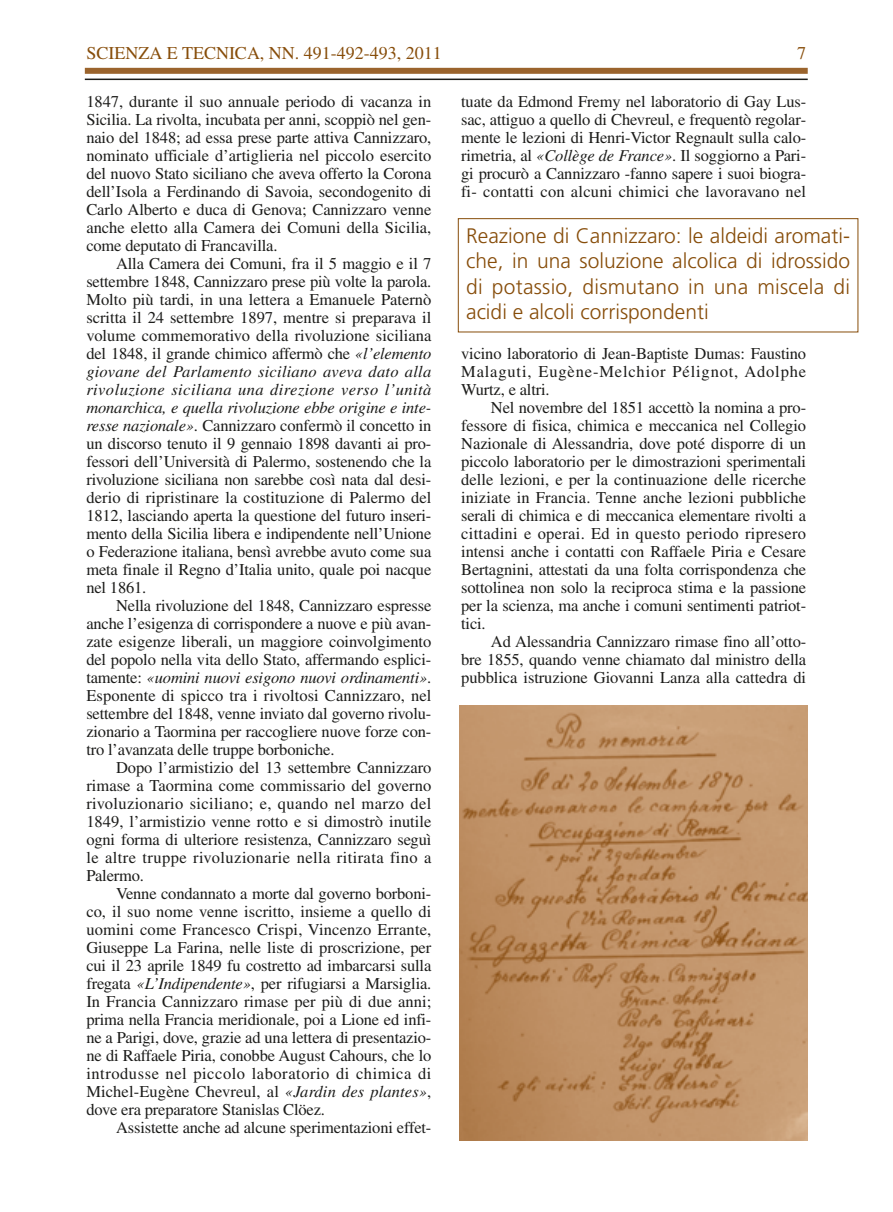
<style>
.page{position:relative;width:893px;height:1212px;background:#fff}
.page>*{position:absolute;margin:0;border:0;box-sizing:border-box;transform-origin:0 0}
.t1{font:300 21px/25.2px "Frutiger";color:#874d0a;text-align:justify}
.t2{font:18px "Times";color:#874d0a}
.t3{font:16.5px/18px "Times";letter-spacing:-.01em;color:#1c1c1a;text-align:justify}
.s1{font-style:italic}
</style>
<div class="page">
<div style="left:85px;top:68px;width:723px;height:6px;background:#9b642d"></div>
<hr style="left:85px;top:79px;width:723px;height:1px;background:#1c1c1a">
<div style="left:458px;top:218px;width:400px;height:114px;border:1px solid #874d0a"></div>
<img style="left:459px;top:706px;width:349px;height:435px">
<p class="t2" style="left:86px;top:46px;width:357px">SCIENZA E TECNICA, NN. 491-492-493, 2011</p>
<p class="t2" style="left:797px;top:46px;width:10px">7</p>
<p class="t3" style="left:86px;top:94px;width:347px">1847, durante il suo annuale periodo di vacanza in Sicilia. La rivolta, incubata per anni, scoppiò nel gen&shy;naio del 1848; ad essa prese parte attiva Cannizzaro, nominato ufficiale d’artiglieria nel piccolo esercito del nuovo Stato siciliano che aveva offerto la Corona dell’Isola a Ferdinando di Savoia, secondogenito di Carlo Alberto e duca di Genova; Cannizzaro venne anche eletto alla Camera dei Comuni della Sicilia, come deputato di Francavilla.</p>
<p class="t3" style="left:86px;top:256px;width:347px;text-indent:30px">Alla Camera dei Comuni, fra il 5 maggio e il 7 settembre 1848, Cannizzaro prese più volte la parola.<br>Molto più tardi, in una lettera a Emanuele Paternò scritta il 24 settembre 1897, mentre si preparava il volume commemorativo della rivoluzione siciliana del 1848, il grande chimico affermò che <span class="s1">«l’elemento giovane del Parlamento siciliano aveva dato alla rivoluzione siciliana una direzione verso l’unità monarchica, e quella rivoluzione ebbe origine e inte&shy;resse nazionale»</span>. Cannizzaro confermò il concetto in un discorso tenuto il 9 gennaio 1898 davanti ai pro&shy;fessori dell’Università di Palermo, sostenendo che la rivoluzione siciliana non sarebbe così nata dal desi&shy;derio di ripristinare la costituzione di Palermo del 1812, lasciando aperta la questione del futuro inseri&shy;mento della Sicilia libera e indipendente nell’Unione o Federazione italiana, bensì avrebbe avuto come sua meta finale il Regno d’Italia unito, quale poi nacque nel 1861.</p>
<p class="t3" style="left:86px;top:598px;width:347px;text-indent:30px">Nella rivoluzione del 1848, Cannizzaro espresse anche l’esigenza di corrispondere a nuove e più avan&shy;zate esigenze liberali, un maggiore coinvolgimento del popolo nella vita dello Stato, affermando esplici&shy;tamente: <span class="s1">«uomini nuovi esigono nuovi ordinamenti»</span>.<br>Esponente di spicco tra i rivoltosi Cannizzaro, nel settembre del 1848, venne inviato dal governo rivolu&shy;zionario a Taormina per raccogliere nuove forze con&shy;tro l’avanzata delle truppe borboniche.</p>
<p class="t3" style="left:86px;top:760px;width:347px;text-indent:30px">Dopo l’armistizio del 13 settembre Cannizzaro rimase a Taormina come commissario del governo rivoluzionario siciliano; e, quando nel marzo del 1849, l’armistizio venne rotto e si dimostrò inutile ogni forma di ulteriore resistenza, Cannizzaro seguì le altre truppe rivoluzionarie nella ritirata fino a Palermo.</p>
<p class="t3" style="left:86px;top:886px;width:347px;text-indent:30px">Venne condannato a morte dal governo borboni&shy;co, il suo nome venne iscritto, insieme a quello di uomini come Francesco Crispi, Vincenzo Errante, Giuseppe La Farina, nelle liste di proscrizione, per cui il 23 aprile 1849 fu costretto ad imbarcarsi sulla fregata <span class="s1">«L’Indipendente»</span>, per rifugiarsi a Marsiglia.<br>In Francia Cannizzaro rimase per più di due anni; prima nella Francia meridionale, poi a Lione ed infi&shy;ne a Parigi, dove, grazie ad una lettera di presentazio&shy;ne di Raffaele Piria, conobbe August Cahours, che lo introdusse nel piccolo laboratorio di chimica di Michel-Eugène Chevreul, al <span class="s1">«Jardin des plantes»</span>, dove era preparatore Stanislas Clöez.</p>
<p class="t3" style="left:116px;top:1120px;width:317px">Assistette anche ad alcune sperimentazioni effet-</p>
<p class="t3" style="left:461px;top:94px;width:347px">tuate da Edmond Fremy nel laboratorio di Gay Lus&shy;sac, attiguo a quello di Chevreul, e frequentò regolar&shy;mente le lezioni di Henri-Victor Regnault sulla calo&shy;rimetria, al <span class="s1">«Collège de France»</span>. Il soggiorno a Pari&shy;gi procurò a Cannizzaro -fanno sapere i suoi biogra&shy;fi- contatti con alcuni chimici che lavoravano nel</p>
<p class="t1" style="left:466px;top:225px;width:385px">Reazione di Cannizzaro: le aldeidi aromati&shy;che, in una soluzione alcolica di idrossido di potassio, dismutano in una miscela di acidi e alcoli corrispondenti</p>
<p class="t3" style="left:461px;top:346px;width:347px">vicino laboratorio di Jean-Baptiste Dumas: Faustino Malaguti, Eugène-Melchior Pélignot, Adolphe Wurtz, e altri.</p>
<p class="t3" style="left:461px;top:400px;width:347px;text-indent:30px">Nel novembre del 1851 accettò la nomina a pro&shy;fessore di fisica, chimica e meccanica nel Collegio Nazionale di Alessandria, dove poté disporre di un piccolo laboratorio per le dimostrazioni sperimentali delle lezioni, e per la continuazione delle ricerche iniziate in Francia. Tenne anche lezioni pubbliche serali di chimica e di meccanica elementare rivolti a cittadini e operai. Ed in questo periodo ripresero intensi anche i contatti con Raffaele Piria e Cesare Bertagnini, attestati da una folta corrispondenza che sottolinea non solo la reciproca stima e la passione per la scienza, ma anche i comuni sentimenti patriot&shy;tici.</p>
<p class="t3" style="left:461px;top:634px;width:347px;text-indent:30px">Ad Alessandria Cannizzaro rimase fino all’otto&shy;bre 1855, quando venne chiamato dal ministro della pubblica istruzione Giovanni Lanza alla cattedra di</p>
</div>
